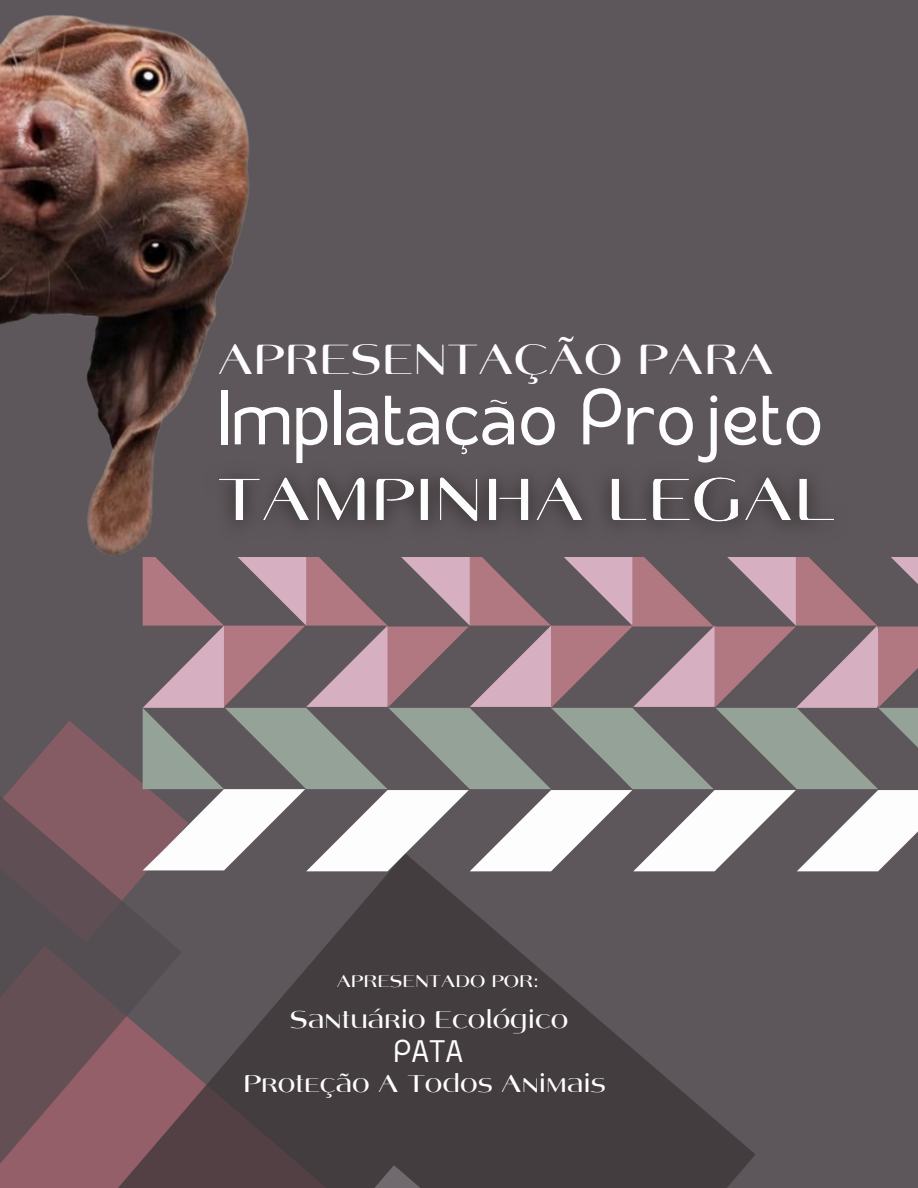
<style>
.page{position:relative;width:918px;height:1188px;background:#5d565a}
.page>*{position:absolute;margin:0;border:0;box-sizing:border-box;transform-origin:0 0}
.t1{font:60.6px "TAN SUMMERS Regular";color:#fefdfe}
.t2{font:45.75px "Angelica";color:#fefdfe}
.t3{font:26.4px "Angelica";color:#fefdfe}
.t4{font:24.15px "TAN SUMMERS Regular";color:#fefdfe}
.t5{font:18.3px "Angelica";color:#fefdfe}
</style>
<div class="page">
<svg style="left:0;top:733px;width:143px;height:455px"></svg>
<svg style="left:80px;top:828px;width:675px;height:360px"></svg>
<svg style="left:229px;top:1153px;width:343px;height:35px"></svg>
<svg style="left:143px;top:557px;width:775px;height:314px"></svg>
<img style="left:0;top:15px;width:308px;height:580px">
<img style="left:190px;top:451px;width:644px;height:103px">
<p class="t2" style="left:218px;top:341px;width:558px">APRESENTAÇÃO PARA</p>
<p class="t1" style="left:218px;top:389px;width:608px">Implatação Projeto</p>
<p class="t5" style="left:337px;top:974px;width:204px">APRESENTADO POR:</p>
<p class="t3" style="left:290px;top:1009px;width:280px">Santuário Ecológico</p>
<p class="t4" style="left:394px;top:1040px;width:71px">PATA</p>
<p class="t3" style="left:243px;top:1073px;width:364px">Proteção A Todos Animais</p>
</div>
